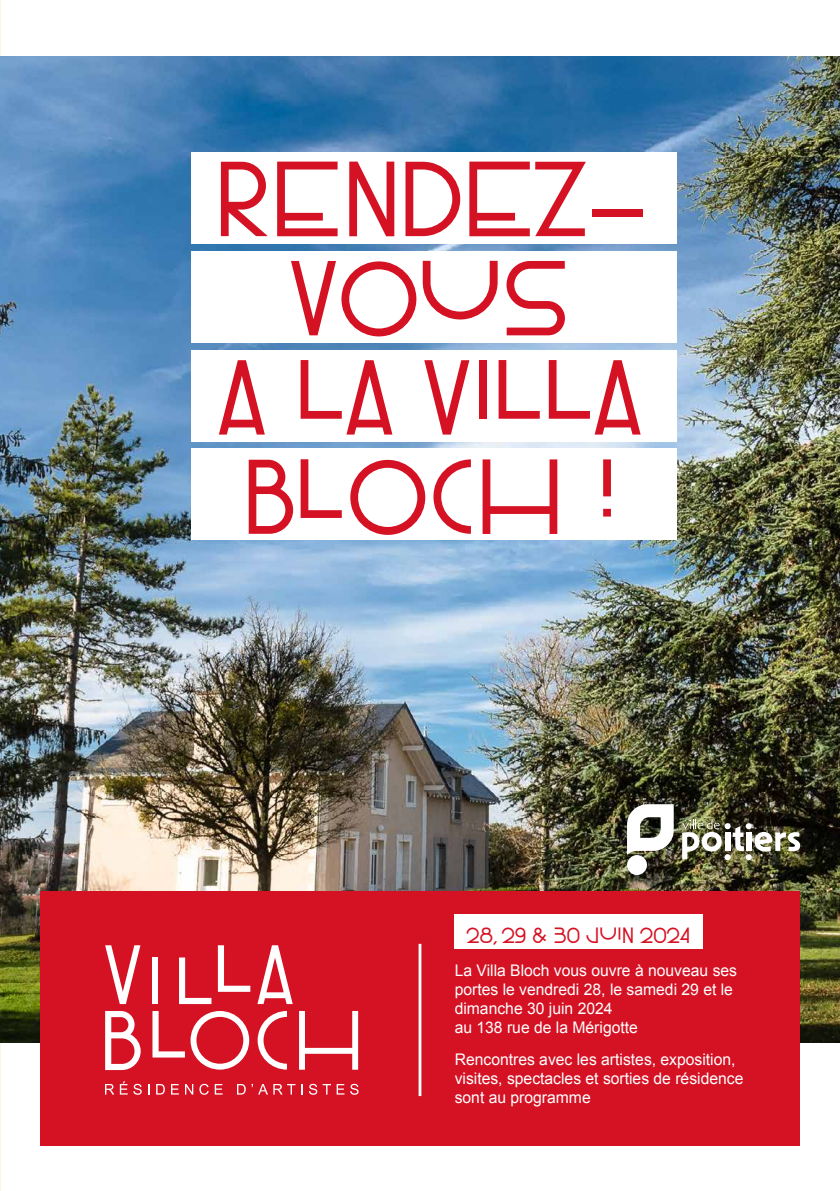
<style>
.page{position:relative;width:840px;height:1191px;background:#fff}
.page>*{position:absolute;margin:0;border:0;box-sizing:border-box;transform-origin:0 0}
.t1{font:155.2px "Villa Bloch";color:#d51224}
.t2{font:32.2px "Villa Bloch";color:#d51224}
.t3{font:16px/19.2px "Arial";color:#fff}
</style>
<div class="page">
<img style="left:0;top:57px;width:839px;height:985px">
<div style="left:40px;top:891px;width:759px;height:254px;background:#d51224"></div>
<hr style="left:418px;top:943px;width:3px;height:153px;background:#fff">
<svg style="left:257px;top:945px;width:35px;height:59px"></svg>
<svg style="left:105px;top:945px;width:35px;height:59px"></svg>
<svg style="left:179px;top:957px;width:32px;height:47px"></svg>
<svg style="left:218px;top:945px;width:32px;height:46px"></svg>
<svg style="left:105px;top:1011px;width:36px;height:59px"></svg>
<svg style="left:257px;top:1011px;width:30px;height:58px"></svg>
<svg style="left:152px;top:1011px;width:97px;height:58px"></svg>
<svg style="left:299px;top:1011px;width:59px;height:58px"></svg>
<div style="left:152px;top:957px;width:6px;height:47px;background:#fff"></div>
<svg style="left:105px;top:1084px;width:9px;height:10px"></svg>
<svg style="left:120px;top:1081px;width:22px;height:13px"></svg>
<svg style="left:156px;top:1084px;width:9px;height:10px"></svg>
<svg style="left:171px;top:1084px;width:8px;height:10px"></svg>
<svg style="left:185px;top:1084px;width:8px;height:10px"></svg>
<svg style="left:199px;top:1083px;width:23px;height:11px"></svg>
<svg style="left:237px;top:1084px;width:8px;height:10px"></svg>
<svg style="left:251px;top:1084px;width:44px;height:10px"></svg>
<svg style="left:309px;top:1083px;width:35px;height:11px"></svg>
<svg style="left:350px;top:1083px;width:8px;height:11px"></svg>
<div style="left:191px;top:152px;width:485px;height:92px;background:#fff"></div>
<div style="left:191px;top:251px;width:485px;height:92px;background:#fff"></div>
<div style="left:191px;top:349px;width:485px;height:92px;background:#fff"></div>
<div style="left:191px;top:447px;width:485px;height:92px;background:#fff"></div>
<div style="left:454px;top:914px;width:247px;height:35px;background:#fff"></div>
<div style="left:626px;top:855px;width:20px;height:20px;background:#fff;border-radius:50%"></div>
<svg style="left:626px;top:804px;width:47px;height:51px"></svg>
<img style="left:681px;top:819px;width:118px;height:41px">
<h1 class="t1" style="left:214px;top:92px;width:432px">rendez-</h1>
<h1 class="t1" style="left:290px;top:191px;width:280px">vous</h1>
<h1 class="t1" style="left:219px;top:290px;width:423px">a la villa</h1>
<h1 class="t1" style="left:241px;top:389px;width:379px">bloch !</h1>
<h2 class="t2" style="left:466px;top:912px;width:225px">28, 29 &amp; 30 juin 2024</h2>
<p class="t3" style="left:454px;top:960px;width:284px">La Villa Bloch vous ouvre à nouveau ses portes le vendredi 28, le samedi 29 et le dimanche 30 juin 2024<br>au 138 rue de la Mérigotte</p>
<p class="t3" style="left:454px;top:1050px;width:290px">Rencontres avec les artistes, exposition, visites, spectacles et sorties de résidence sont au programme</p>
</div>
